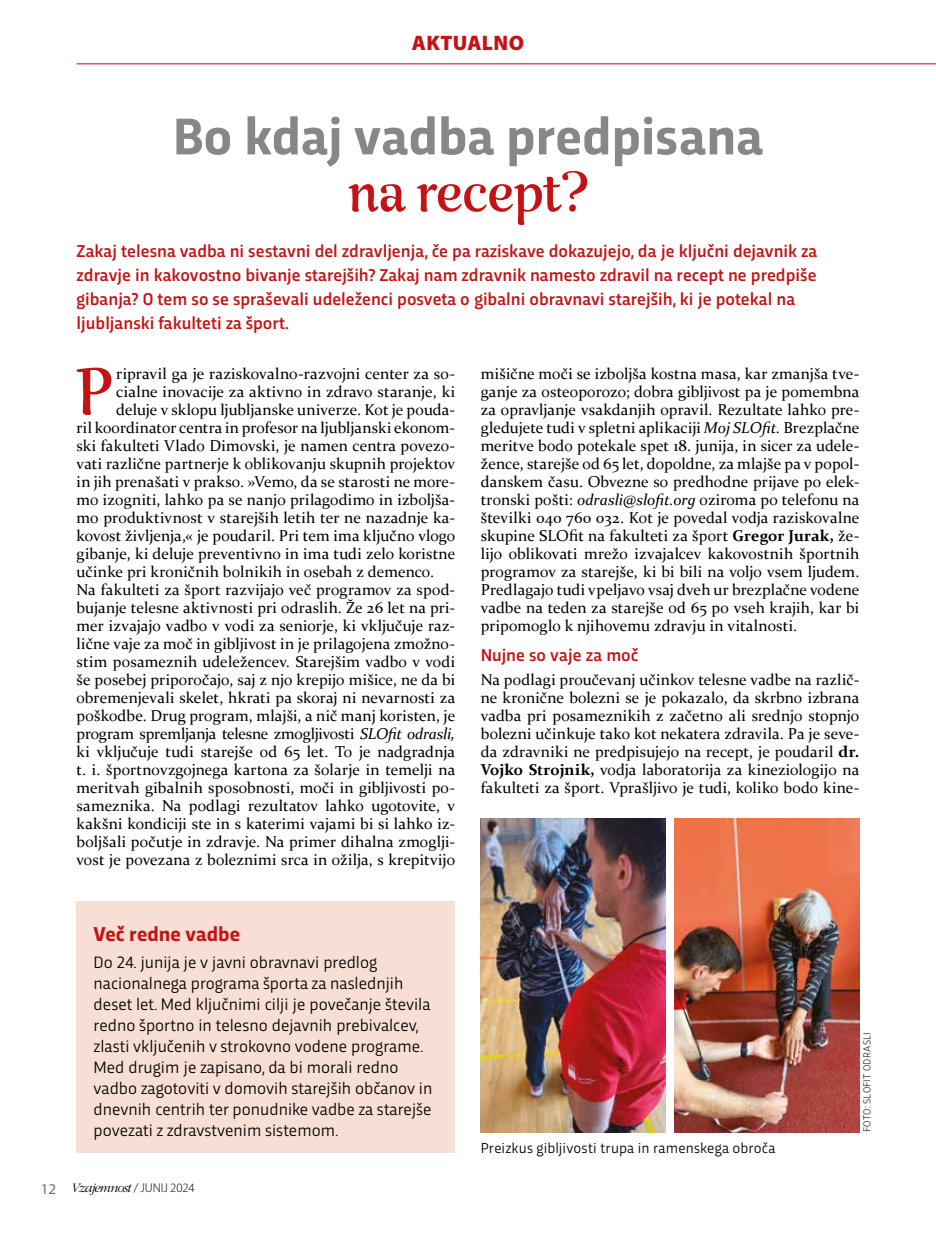
<style>
.page{position:relative;width:936px;height:1234px;background:#fff}
.page>*{position:absolute;margin:0;border:0;box-sizing:border-box;transform-origin:0 0}
.t1{font:67.35px "Rumba Std Large";color:#c51315}
.t2{font:700 54px "Trasandina";color:#878787}
.t3{font:54px "Rumba Std Large";color:#c51315}
.t4{font:700 21px "Trasandina";color:#c51315}
.t5{font:900 21px "Myriad Pro";letter-spacing:.02em;color:#c51315}
.t6{font:500 18px/24px "Trasandina";color:#c51315}
.t7{font:17.25px/21px "Trasandina";color:#000}
.t8{font:15.75px/18px "Constantia";letter-spacing:.005em;color:#000;text-align:justify}
.t9{font:15.75px "Constantia";letter-spacing:-.02em;color:#000}
.t10{font:15px "Trasandina";letter-spacing:.01em;color:#000}
.t11{font:italic 300 13.5px "ITC Garamond Std";letter-spacing:-.06em;color:#000}
.t12{font:300 10.5px "Trasandina";letter-spacing:.025em;color:#000}
.s1{font-style:italic}
.s2{font-weight:700}
.s3{font-family:"Myriad Pro";font-weight:400;font-style:normal;font-size:15px;color:#706f6f}
.s4{font-family:"Myriad Pro";font-style:normal;font-size:12.75px}
</style>
<div class="page">
<hr style="left:77px;top:63px;width:858px;height:1px;background:#c51315">
<div style="left:77px;top:901px;width:378px;height:251px;background:#f7dfd5"></div>
<img style="left:674px;top:818px;width:185px;height:314px">
<img style="left:480px;top:818px;width:185px;height:314px">
<h3 class="t5" style="left:412px;top:29px;width:114px">AKTUALNO</h3>
<h2 class="t2" style="left:173px;top:96px;width:592px">Bo kdaj vadba predpisana</h2>
<h2 class="t3" style="left:348px;top:161px;width:241px">na recept?</h2>
<p class="t6" style="left:77px;top:237px;width:742px">Zakaj telesna vadba ni sestavni del zdravljenja, če pa raziskave dokazujejo, da je ključni dejavnik za zdravje in kakovostno bivanje starejših? Zakaj nam zdravnik namesto zdravil na recept ne predpiše gibanja? O tem so se spraševali udeleženci posveta o gibalni obravnavi starejših, ki je potekal na ljubljanski fakulteti za šport.</p>
<h1 class="t1" style="left:74px;top:352px;width:39px">P</h1>
<p class="t8" style="left:116px;top:363px;width:340px">ripravil ga je raziskovalno-razvojni center za so-</p>
<p class="t8" style="left:480px;top:363px;width:380px">mišične moči se izboljša kostna masa, kar zmanjša tve&shy;ganje za osteoporozo; dobra gibljivost pa je pomembna za opravljanje vsakdanjih opravil. Rezultate lahko pre&shy;gledujete tudi v spletni aplikaciji <span class="s1">Moj SLOfit.</span> Brezplačne meritve bodo potekale spet 18. junija, in sicer za udele&shy;žence, starejše od 65 let, dopoldne, za mlajše pa v popol&shy;danskem času. Obvezne so predhodne prijave po elek&shy;tronski pošti: <span class="s1">odrasli@slofit.org</span> oziroma po telefonu na številki 040 760 032. Kot je povedal vodja raziskovalne skupine SLOfit na fakulteti za šport <span class="s2">Gregor Jurak,</span> že&shy;lijo oblikovati mrežo izvajalcev kakovostnih športnih programov za starejše, ki bi bili na voljo vsem ljudem.<br>Predlagajo tudi vpeljavo vsaj dveh ur brezplačne vodene vadbe na teden za starejše od 65 po vseh krajih, kar bi pripomoglo k njihovemu zdravju in vitalnosti.</p>
<p class="t6" style="left:480px;top:641px;width:159px">Nujne so vaje za moč</p>
<p class="t8" style="left:480px;top:669px;width:380px">Na podlagi proučevanj učinkov telesne vadbe na različ&shy;ne kronične bolezni se je pokazalo, da skrbno izbrana vadba pri posameznikih z začetno ali srednjo stopnjo bolezni učinkuje tako kot nekatera zdravila. Pa je seve&shy;da zdravniki ne predpisujejo na recept, je poudaril <span class="s2">dr.<br>Vojko Strojnik,</span> vodja laboratorija za kineziologijo na fakulteti za šport. Vprašljivo je tudi, koliko bodo kine-</p>
<p class="t8" style="left:116px;top:381px;width:340px">cialne inovacije za aktivno in zdravo staranje, ki</p>
<p class="t8" style="left:116px;top:399px;width:340px">deluje v sklopu ljubljanske univerze. Kot je pouda-</p>
<p class="t8" style="left:77px;top:417px;width:380px">ril koordinator centra in profesor na ljubljanski ekonom-</p>
<p class="t8" style="left:77px;top:435px;width:380px">ski fakulteti Vlado Dimovski, je namen centra povezo-</p>
<p class="t8" style="left:77px;top:453px;width:380px">vati različne partnerje k oblikovanju skupnih projektov</p>
<p class="t8" style="left:77px;top:471px;width:380px">in jih prenašati v prakso. »Vemo, da se starosti ne more-</p>
<p class="t8" style="left:77px;top:489px;width:380px">mo izogniti, lahko pa se nanjo prilagodimo in izboljša-</p>
<p class="t8" style="left:77px;top:507px;width:380px">mo produktivnost v starejših letih ter ne nazadnje ka-</p>
<p class="t8" style="left:77px;top:525px;width:380px">kovost življenja,« je poudaril. Pri tem ima ključno vlogo</p>
<p class="t8" style="left:77px;top:543px;width:380px">gibanje, ki deluje preventivno in ima tudi zelo koristne</p>
<p class="t8" style="left:77px;top:561px;width:359px">učinke pri kroničnih bolnikih in osebah z demenco.</p>
<p class="t8" style="left:77px;top:579px;width:380px">Na fakulteti za šport razvijajo več programov za spod-</p>
<p class="t8" style="left:77px;top:597px;width:380px">bujanje telesne aktivnosti pri odraslih. Že 26 let na pri-</p>
<p class="t8" style="left:77px;top:615px;width:380px">mer izvajajo vadbo v vodi za seniorje, ki vključuje raz-</p>
<p class="t8" style="left:77px;top:633px;width:380px">lične vaje za moč in gibljivost in je prilagojena zmožno-</p>
<p class="t8" style="left:77px;top:651px;width:380px">stim posameznih udeležencev. Starejšim vadbo v vodi</p>
<p class="t8" style="left:77px;top:669px;width:380px">še posebej priporočajo, saj z njo krepijo mišice, ne da bi</p>
<p class="t8" style="left:77px;top:687px;width:380px">obremenjevali skelet, hkrati pa skoraj ni nevarnosti za</p>
<p class="t8" style="left:77px;top:705px;width:380px">poškodbe. Drug program, mlajši, a nič manj koristen, je</p>
<p class="t9" style="left:77px;top:722px;width:380px">program spremljanja telesne zmogljivosti <span class="s1">SLOfit odrasli,</span></p>
<p class="t8" style="left:77px;top:741px;width:380px">ki vključuje tudi starejše od 65 let. To je nadgradnja</p>
<p class="t8" style="left:77px;top:759px;width:380px">t. i. športnovzgojnega kartona za šolarje in temelji na</p>
<p class="t8" style="left:77px;top:777px;width:380px">meritvah gibalnih sposobnosti, moči in gibljivosti po-</p>
<p class="t8" style="left:77px;top:795px;width:380px">sameznika. Na podlagi rezultatov lahko ugotovite, v</p>
<p class="t8" style="left:77px;top:813px;width:380px">kakšni kondiciji ste in s katerimi vajami bi si lahko iz-</p>
<p class="t8" style="left:77px;top:831px;width:380px">boljšali počutje in zdravje. Na primer dihalna zmoglji-</p>
<p class="t8" style="left:77px;top:849px;width:380px">vost je povezana z boleznimi srca in ožilja, s krepitvijo</p>
<h3 class="t4" style="left:94px;top:918px;width:148px">Več redne vadbe</h3>
<p class="t7" style="left:94px;top:950px;width:340px">Do 24. junija je v javni obravnavi predlog nacionalnega programa športa za naslednjih deset let. Med ključnimi cilji je povečanje števila redno športno in telesno dejavnih prebivalcev, zlasti vključenih v strokovno vodene programe.<br>Med drugim je zapisano, da bi morali redno vadbo zagotoviti v domovih starejših občanov in dnevnih centrih ter ponudnike vadbe za starejše povezati z zdravstvenim sistemom.</p>
<p class="t11" style="left:41px;top:1180px;width:155px"><span class="s3">12</span> Vzajemnost <span class="s4">/ JUNIJ 2024</span></p>
<p class="t10" style="left:480px;top:1136px;width:296px">Preizkus gibljivosti trupa in ramenskega obroča</p>
<p class="t12" style="left:859px;top:1132px;width:102px;rotate:-90deg">FOTO: SLOFIT ODRASLI</p>
</div>
